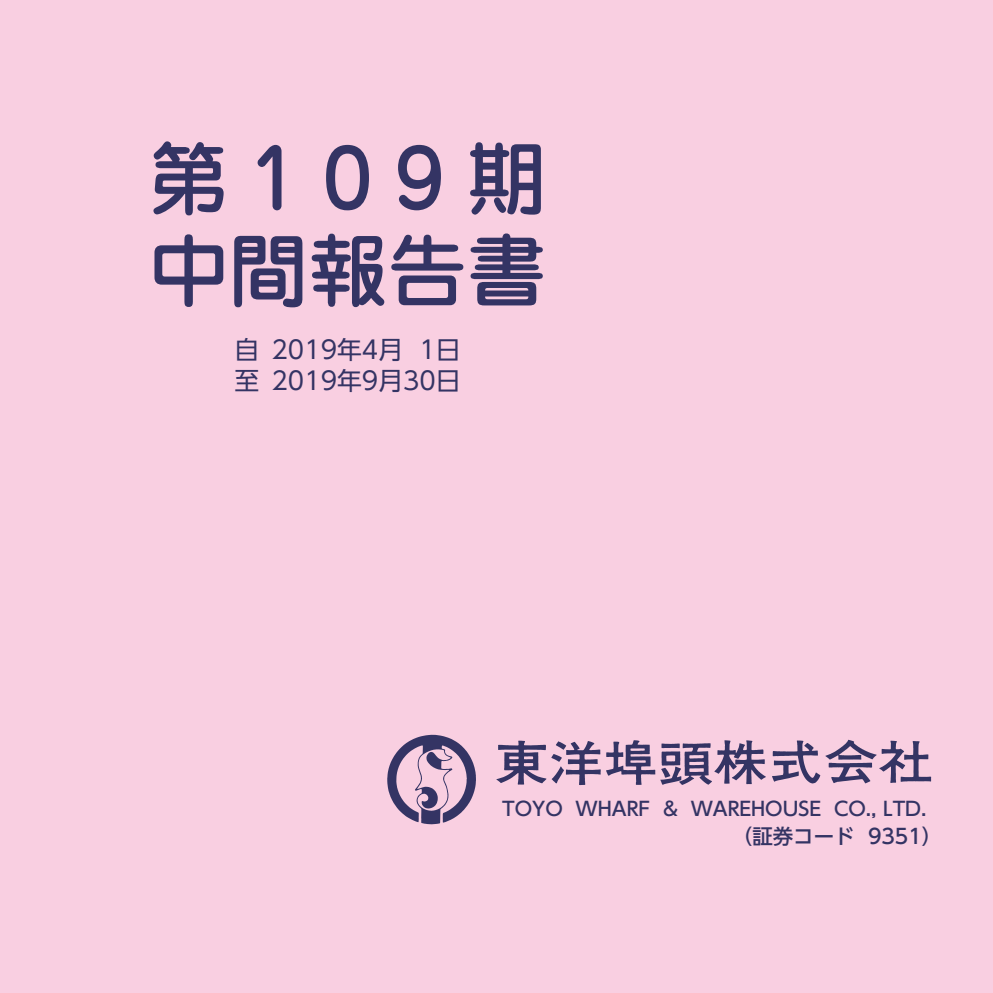
<style>
.page{position:relative;width:993px;height:993px;background:#fff}
.page>*{position:absolute;margin:0;border:0;box-sizing:border-box;transform-origin:0 0}
.t1{font:24.85px/31px "UD Shin Go Pro";color:#343464}
.t2{font:500 20.47px "UD Shin Go Pro";color:#343464}
.t3{font:500 19.25px "UD Shin Go Pro";color:#343464}
</style>
<div class="page">
<div style="left:0;top:0;width:992px;height:992px;background:#f9cfe1"></div>
<svg style="left:387px;top:734px;width:89px;height:90px"></svg>
<svg style="left:496px;top:739px;width:434px;height:45px"></svg>
<svg style="left:153px;top:141px;width:70px;height:74px"></svg>
<svg style="left:257px;top:145px;width:24px;height:65px"></svg>
<svg style="left:326px;top:145px;width:43px;height:65px"></svg>
<svg style="left:398px;top:145px;width:43px;height:65px"></svg>
<svg style="left:470px;top:142px;width:70px;height:72px"></svg>
<svg style="left:154px;top:234px;width:69px;height:73px"></svg>
<svg style="left:234px;top:236px;width:68px;height:71px"></svg>
<svg style="left:311px;top:233px;width:73px;height:74px"></svg>
<svg style="left:391px;top:234px;width:72px;height:71px"></svg>
<svg style="left:470px;top:233px;width:72px;height:72px"></svg>
<p class="t1" style="left:234px;top:333px;width:228px">自　2019年4月 1日至　2019年9月30日</p>
<p class="t3" style="left:502px;top:792px;width:426px">TOYO WHARF &amp; WAREHOUSE CO., LTD.</p>
<p class="t2" style="left:731px;top:819px;width:212px">（証券コード 9351）</p>
</div>
